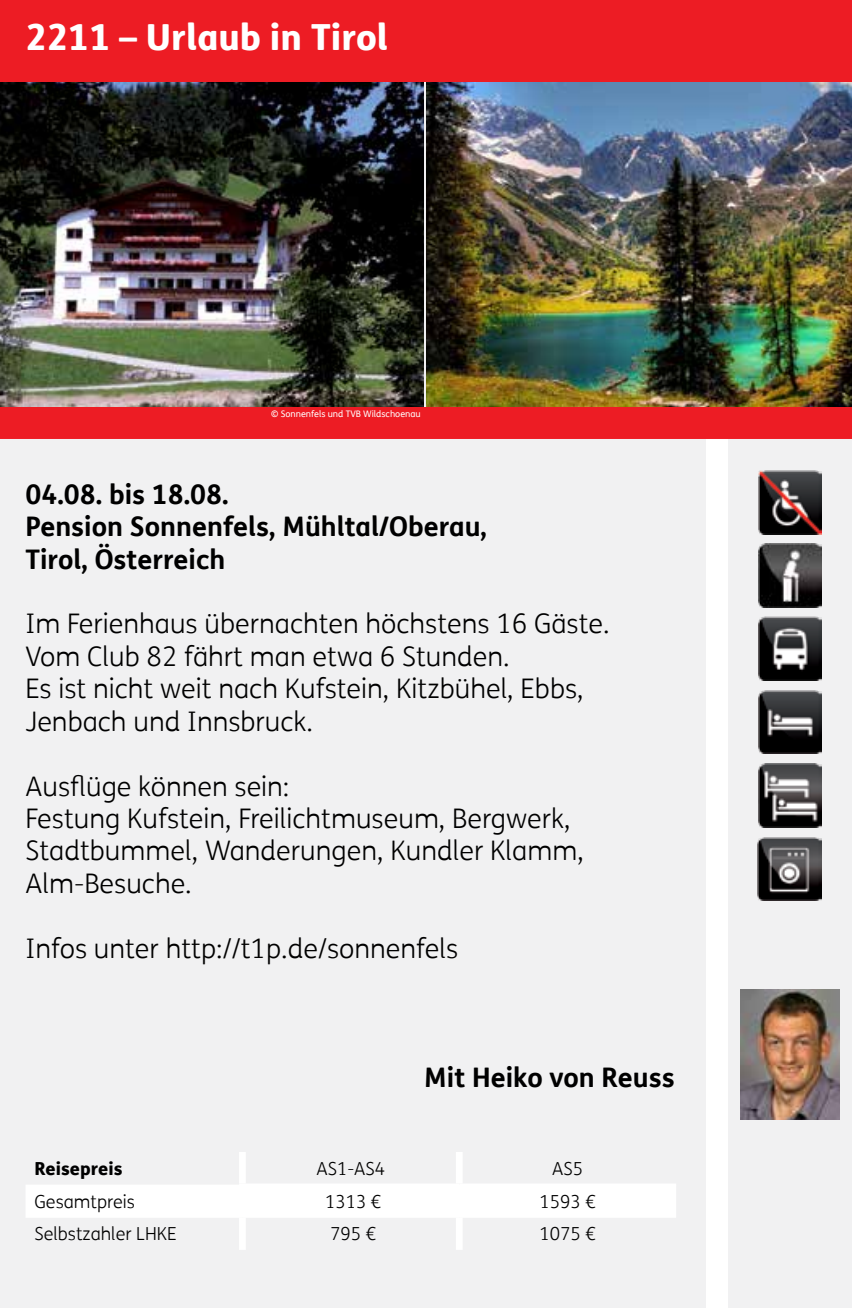
<style>
.page{position:relative;width:852px;height:1308px;background:#fff}
.page>*{position:absolute;margin:0;border:0;box-sizing:border-box;transform-origin:0 0}
.t1{font:800 36px "FS Me";color:#fff}
.t2{font:300 27px/32.4px "FS Me";color:#000}
.t3{font:700 27px/32.4px "FS Me";color:#000}
.t4{font:300 18px "FS Me";color:#000}
.t5{font:800 18px "FS Me";color:#000}
.t6{font:9px "FS Me";color:#fff}
</style>
<div class="page">
<div style="left:728px;top:439px;width:123px;height:868px;background:#f1f1f2"></div>
<div style="left:0;top:439px;width:706px;height:868px;background:#f1f1f2"></div>
<div style="left:0;top:0;width:851px;height:439px;background:#ed1c24"></div>
<svg style="left:423px;top:82px;width:4px;height:324px"></svg>
<img style="left:758px;top:616px;width:63px;height:64px">
<img style="left:740px;top:989px;width:99px;height:130px">
<img style="left:757px;top:837px;width:64px;height:64px">
<img style="left:758px;top:763px;width:63px;height:64px">
<img style="left:758px;top:690px;width:63px;height:64px">
<img style="left:758px;top:543px;width:63px;height:64px">
<img style="left:758px;top:471px;width:63px;height:63px">
<svg style="left:26px;top:1217px;width:650px;height:1px"></svg>
<div style="left:26px;top:1185px;width:650px;height:31px;background:#fff"></div>
<div style="left:239px;top:1152px;width:7px;height:31px;background:#fff"></div>
<div style="left:456px;top:1152px;width:6px;height:31px;background:#fff"></div>
<div style="left:239px;top:1185px;width:7px;height:32px;background:#fff"></div>
<div style="left:456px;top:1185px;width:6px;height:32px;background:#fff"></div>
<div style="left:239px;top:1217px;width:7px;height:32px;background:#fff"></div>
<div style="left:456px;top:1217px;width:6px;height:32px;background:#fff"></div>
<hr style="left:239px;top:1183px;width:220px;height:2px;background:#fff">
<hr style="left:459px;top:1183px;width:217px;height:2px;background:#fff">
<hr style="left:26px;top:1216px;width:216px;height:1px;background:#fff">
<hr style="left:242px;top:1216px;width:217px;height:1px;background:#fff">
<hr style="left:459px;top:1216px;width:217px;height:1px;background:#fff">
<img style="left:427px;top:82px;width:424px;height:325px">
<img style="left:0;top:82px;width:423px;height:325px">
<h1 class="t1" style="left:26px;top:9px;width:364px">2211 – Urlaub in Tirol</h1>
<p class="t6" style="left:271px;top:407px;width:151px">© Sonnenfels und TVB Wildschoenau</p>
<p class="t3" style="left:26px;top:477px;width:463px">04.08. bis 18.08.<br>Pension Sonnenfels, Mühltal/Oberau,<br>Tirol, Österreich</p>
<p class="t2" style="left:26px;top:607px;width:585px">Im Ferienhaus übernachten höchstens 16 Gäste.<br>Vom Club 82 fährt man etwa 6 Stunden.<br>Es ist nicht weit nach Kufstein, Kitzbühel, Ebbs, Jenbach und Innsbruck.</p>
<p class="t2" style="left:26px;top:769px;width:559px">Ausflüge können sein:<br>Festung Kufstein, Freilichtmuseum, Bergwerk,<br>Stadtbummel, Wanderungen, Kundler Klamm,<br>Alm-Besuche.</p>
<p class="t2" style="left:26px;top:931px;width:434px">Infos unter http://t1p.de/sonnenfels</p>
<p class="t3" style="left:424px;top:1060px;width:252px">Mit Heiko von Reuss</p>
<p class="t5" style="left:35px;top:1153px;width:89px">Reisepreis</p>
<p class="t4" style="left:316px;top:1156px;width:70px">AS1-AS4</p>
<p class="t4" style="left:552px;top:1156px;width:32px">AS5</p>
<p class="t4" style="left:35px;top:1189px;width:102px">Gesamtpreis</p>
<p class="t4" style="left:325px;top:1189px;width:58px">1313 €</p>
<p class="t4" style="left:539px;top:1189px;width:58px">1593 €</p>
<p class="t4" style="left:35px;top:1221px;width:144px">Selbstzahler LHKE</p>
<p class="t4" style="left:330px;top:1221px;width:47px">795 €</p>
<p class="t4" style="left:539px;top:1221px;width:58px">1075 €</p>
</div>
